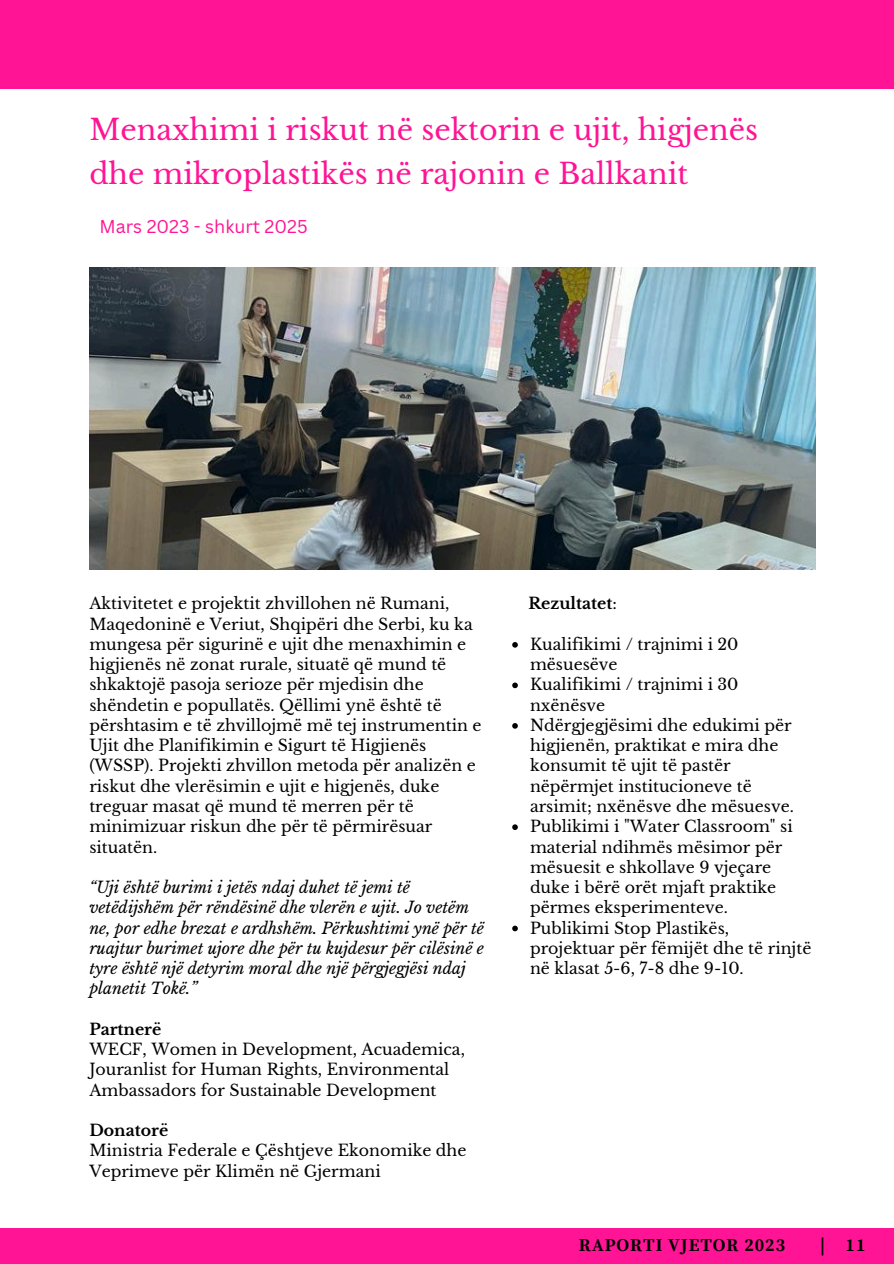
<style>
.page{position:relative;width:894px;height:1264px;background:#fff}
.page>*{position:absolute;margin:0;border:0;box-sizing:border-box;transform-origin:0 0}
.t1{font:28.5px/43.8px "Libre Baskerville";color:#ff1495}
.t2{font:700 18px "Source Serif Pro";letter-spacing:.05em;color:#000}
.t3{font:18px "Canva Sans";color:#ff1495}
.t4{font:15.75px/20.2px "Libre Baskerville";color:#000001}
.t5{font:italic 15.75px/20.2px "Libre Baskerville";color:#000001}
.t6{font:700 15.75px "Libre Baskerville";color:#000001}
.s1{font-weight:400}
</style>
<div class="page">
<div style="left:0;top:0;width:893px;height:89px;background:#ff1495"></div>
<img style="left:89px;top:268px;width:726px;height:301px">
<div style="left:0;top:1227px;width:893px;height:36px;background:#ff1495"></div>
<svg style="left:512px;top:642px;width:5px;height:5px"></svg>
<svg style="left:512px;top:682px;width:5px;height:6px"></svg>
<svg style="left:512px;top:723px;width:5px;height:5px"></svg>
<svg style="left:512px;top:824px;width:5px;height:6px"></svg>
<svg style="left:512px;top:925px;width:5px;height:6px"></svg>
<p class="t1" style="left:89px;top:108px;width:670px">Menaxhimi i riskut në sektorin e ujit, higjenës dhe mikroplastikës në rajonin e Ballkanit</p>
<p class="t3" style="left:99px;top:214px;width:209px">Mars 2023 - shkurt 2025</p>
<h1 class="t4" style="left:89px;top:593px;width:393px">Aktivitetet e projektit zhvillohen në Rumani, Maqedoninë e Veriut, Shqipëri dhe Serbi, ku ka mungesa për sigurinë e ujit dhe menaxhimin e higjienës në zonat rurale, situatë që mund të shkaktojë pasoja serioze për mjedisin dhe shëndetin e popullatës. Qëllimi ynë është të përshtasim e të zhvillojmë më tej instrumentin e Ujit dhe Planifikimin e Sigurt të Higjienës (WSSP). Projekti zhvillon metoda për analizën e riskut dhe vlerësimin e ujit e higjenës, duke treguar masat që mund të merren për të minimizuar riskun dhe për të përmirësuar situatën.</h1>
<h3 class="t5" style="left:89px;top:877px;width:396px">“Uji është burimi i jetës ndaj duhet të jemi të vetëdijshëm për rëndësinë dhe vlerën e ujit. Jo vetëm ne, por edhe brezat e ardhshëm. Përkushtimi ynë për të ruajtur burimet ujore dhe për tu kujdesur për cilësinë e tyre është një detyrim moral dhe një përgjegjësi ndaj planetit Tokë.”</h3>
<p class="t6" style="left:89px;top:1019px;width:73px">Partnerë</p>
<p class="t4" style="left:89px;top:1039px;width:377px">WECF, Women in Development, Acuademica,<br>Jouranlist for Human Rights, Environmental<br>Ambassadors for Sustainable Development</p>
<p class="t6" style="left:89px;top:1120px;width:80px">Donatorë</p>
<p class="t4" style="left:89px;top:1140px;width:378px">Ministria Federale e Çështjeve Ekonomike dhe<br>Veprimeve për Klimën në Gjermani</p>
<p class="t6" style="left:528px;top:594px;width:90px">Rezultatet<span class="s1">:</span></p>
<p class="t4" style="left:530px;top:634px;width:210px">Kualifikimi / trajnimi i 20 mësuesëve</p>
<p class="t4" style="left:530px;top:674px;width:210px">Kualifikimi / trajnimi i 30 nxënësve</p>
<p class="t4" style="left:530px;top:715px;width:265px">Ndërgjegjësimi dhe edukimi për higjienën, praktikat e mira dhe konsumit të ujit të pastër nëpërmjet institucioneve të arsimit; nxënësve dhe mësuesve.</p>
<p class="t4" style="left:530px;top:816px;width:264px">Publikimi i "Water Classroom" si material ndihmës mësimor për mësuesit e shkollave 9 vjeçare duke i bërë orët mjaft praktike përmes eksperimenteve.</p>
<p class="t4" style="left:530px;top:917px;width:283px">Publikimi Stop Plastikës, projektuar për fëmijët dhe të rinjtë në klasat 5-6, 7-8 dhe 9-10.</p>
<p class="t2" style="left:578px;top:1233px;width:208px">RAPORTI VJETOR 2023</p>
<p class="t2" style="left:820px;top:1233px;width:47px">| 11</p>
</div>
